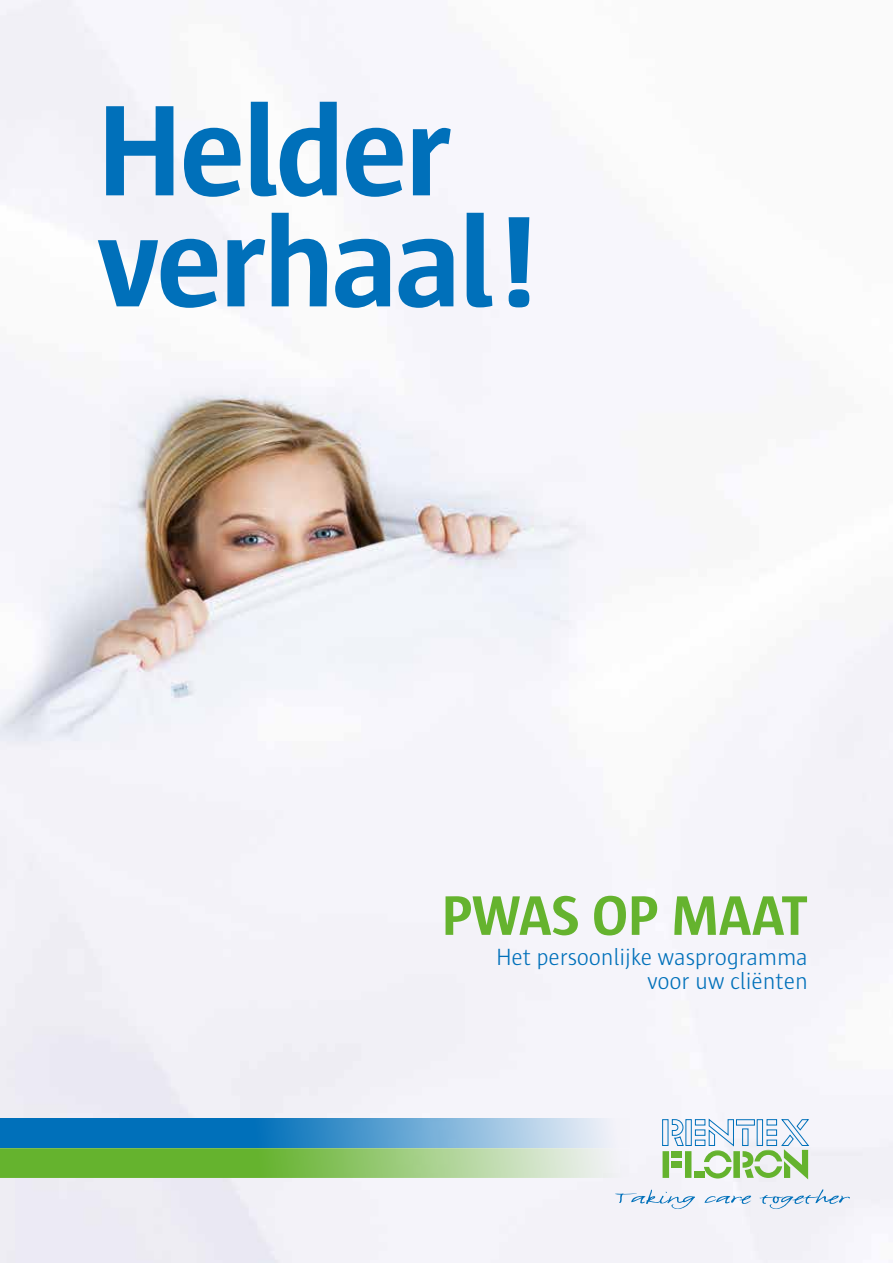
<style>
.page{position:relative;width:893px;height:1263px;background:#fff}
.page>*{position:absolute;margin:0;border:0;box-sizing:border-box;transform-origin:0 0}
.t1{font:700 132px/111px "Sun";letter-spacing:-.03em;color:#0070ba}
.t2{font:700 57px "Sun";letter-spacing:-.01em;color:#65b32e}
.t3{font:300 24px/24px "Sun";letter-spacing:-.01em;color:#0070ba;text-align:right}
</style>
<div class="page">
<img style="left:0;top:0;width:893px;height:1263px">
<svg style="left:615px;top:1190px;width:83px;height:19px"></svg>
<svg style="left:704px;top:1195px;width:47px;height:9px"></svg>
<svg style="left:760px;top:1189px;width:90px;height:20px"></svg>
<svg style="left:662px;top:1119px;width:148px;height:60px"></svg>
<svg style="left:0;top:1148px;width:629px;height:30px;background:#90c66b"></svg>
<svg style="left:0;top:1118px;width:629px;height:30px;background:#4a98cd"></svg>
<h1 class="t1" style="left:96px;top:96px;width:445px">Helder verhaal!</h1>
<h2 class="t2" style="left:441px;top:884px;width:368px">PWAS OP MAAT</h2>
<p class="t3" style="left:496px;top:945px;width:313px">Het persoonlijke wasprogramma voor uw cliënten</p>
</div>
